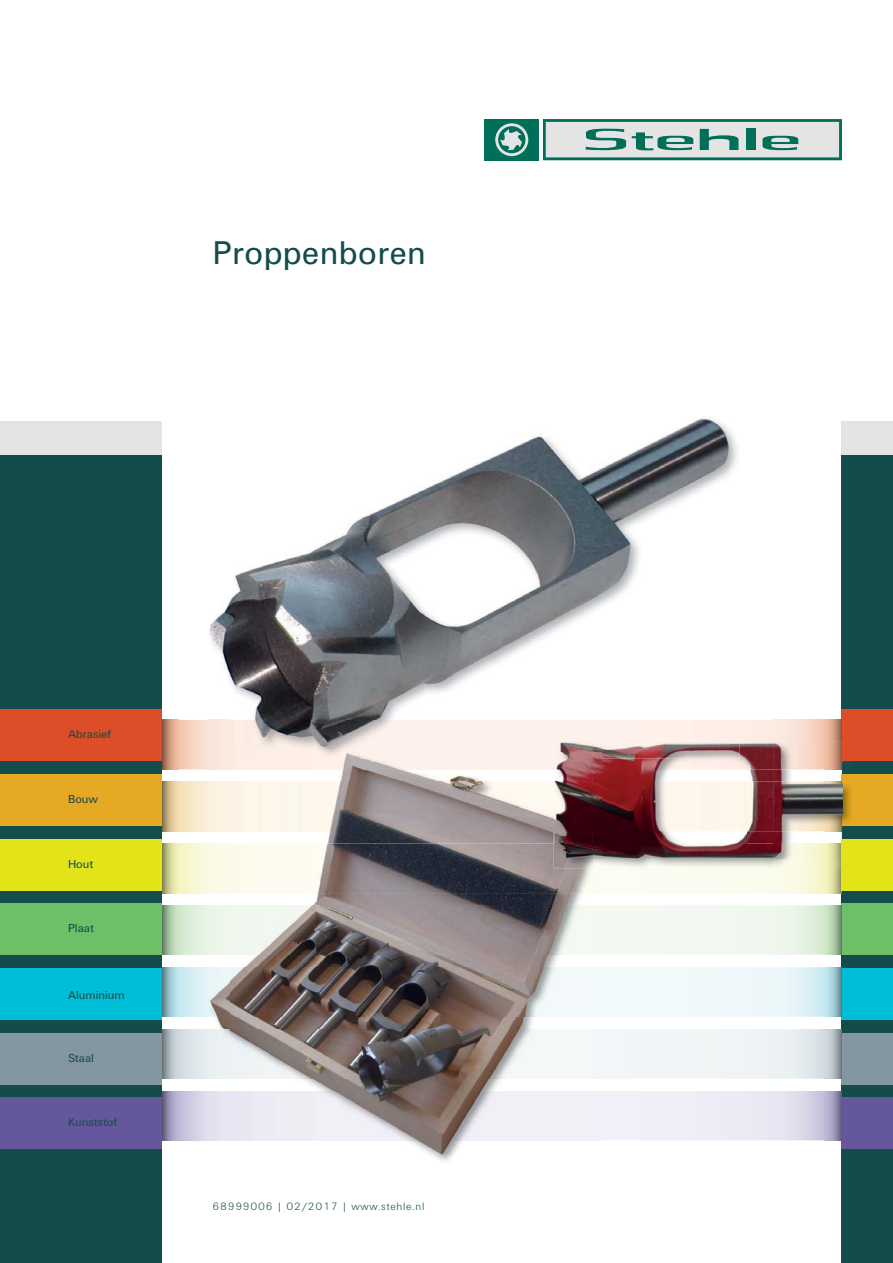
<style>
.page{position:relative;width:893px;height:1263px;background:#fff}
.page>*{position:absolute;margin:0;border:0;box-sizing:border-box;transform-origin:0 0}
.t1{font:31.5px "Univers";color:#144c4b}
.t2{font:12px "LEUCO UN";color:#144c4b}
.t3{font:300 11.1px "LEUCO UN";letter-spacing:.065em;color:#144c4b}
</style>
<div class="page">
<div style="left:602px;top:905px;width:172px;height:50px;background:#f2f8f1"></div>
<div style="left:602px;top:967px;width:172px;height:50px;background:#f1f9fa"></div>
<div style="left:602px;top:1029px;width:172px;height:50px;background:#f2f5f7"></div>
<div style="left:602px;top:1091px;width:172px;height:49px;background:#f0eff7"></div>
<img style="left:163px;top:720px;width:46px;height:49px">
<img style="left:163px;top:782px;width:46px;height:49px">
<img style="left:163px;top:843px;width:46px;height:50px">
<img style="left:163px;top:905px;width:430px;height:50px">
<img style="left:163px;top:967px;width:46px;height:50px">
<img style="left:163px;top:1029px;width:46px;height:50px">
<img style="left:163px;top:1091px;width:46px;height:49px">
<img style="left:209px;top:769px;width:1px;height:371px">
<img style="left:210px;top:769px;width:383px;height:136px">
<img style="left:210px;top:955px;width:383px;height:200px">
<img style="left:210px;top:758px;width:344px;height:11px">
<div style="left:0;top:421px;width:162px;height:34px;background:#e5e4e4"></div>
<div style="left:0;top:455px;width:162px;height:808px;background:#144c4b"></div>
<div style="left:0;top:709px;width:162px;height:52px;background:#dc4d28"></div>
<div style="left:0;top:774px;width:162px;height:52px;background:#e5a924"></div>
<div style="left:0;top:839px;width:162px;height:51px;background:#e2e419"></div>
<div style="left:0;top:903px;width:162px;height:52px;background:#6dc067"></div>
<div style="left:0;top:968px;width:162px;height:52px;background:#00bed7"></div>
<div style="left:0;top:1033px;width:162px;height:51px;background:#8496a0"></div>
<div style="left:0;top:1097px;width:162px;height:52px;background:#65579b"></div>
<div style="left:842px;top:421px;width:51px;height:34px;background:#e5e4e4"></div>
<div style="left:842px;top:455px;width:51px;height:808px;background:#144c4b"></div>
<div style="left:842px;top:709px;width:51px;height:52px;background:#dc4d28"></div>
<div style="left:842px;top:774px;width:51px;height:52px;background:#e5a924"></div>
<div style="left:842px;top:903px;width:51px;height:52px;background:#6dc067"></div>
<div style="left:842px;top:968px;width:51px;height:52px;background:#00bed7"></div>
<div style="left:842px;top:1033px;width:51px;height:51px;background:#8496a0"></div>
<div style="left:842px;top:1097px;width:51px;height:52px;background:#65579b"></div>
<img style="left:162px;top:720px;width:1px;height:41px">
<img style="left:162px;top:782px;width:1px;height:44px">
<img style="left:162px;top:843px;width:1px;height:47px">
<img style="left:162px;top:905px;width:1px;height:50px">
<img style="left:162px;top:968px;width:1px;height:49px">
<img style="left:162px;top:1033px;width:1px;height:46px">
<img style="left:162px;top:1097px;width:1px;height:43px">
<img style="left:825px;top:905px;width:17px;height:50px">
<img style="left:825px;top:967px;width:17px;height:50px">
<img style="left:825px;top:1029px;width:17px;height:50px">
<img style="left:825px;top:1091px;width:17px;height:49px">
<div style="left:485px;top:119px;width:54px;height:41px;background:#006f5a"></div>
<svg style="left:495px;top:123px;width:33px;height:33px"></svg>
<svg style="left:543px;top:119px;width:299px;height:41px;background:#a1c1bb"></svg>
<img style="left:602px;top:843px;width:144px;height:15px">
<img style="left:602px;top:782px;width:144px;height:49px">
<img style="left:554px;top:758px;width:39px;height:110px">
<svg style="left:593px;top:858px;width:250px;height:35px"></svg>
<img style="left:843px;top:784px;width:8px;height:38px">
<img style="left:602px;top:769px;width:138px;height:13px">
<img style="left:746px;top:774px;width:96px;height:84px">
<img style="left:602px;top:831px;width:144px;height:12px">
<img style="left:602px;top:758px;width:138px;height:11px">
<img style="left:593px;top:769px;width:9px;height:89px">
<svg style="left:593px;top:758px;width:9px;height:11px"></svg>
<img style="left:554px;top:843px;width:39px;height:15px">
<img style="left:774px;top:782px;width:68px;height:49px">
<img style="left:774px;top:843px;width:68px;height:15px">
<svg style="left:740px;top:720px;width:112px;height:54px;background:#d2a89c"></svg>
<img style="left:842px;top:782px;width:1px;height:41px">
<img style="left:208px;top:720px;width:22px;height:38px">
<img style="left:209px;top:752px;width:345px;height:6px">
<img style="left:210px;top:753px;width:20px;height:5px">
<img style="left:554px;top:742px;width:186px;height:16px">
<img style="left:210px;top:417px;width:520px;height:332px">
<img style="left:554px;top:741px;width:176px;height:1px">
<img style="left:554px;top:742px;width:176px;height:7px">
<div style="left:842px;top:839px;width:51px;height:51px;background:#e2e419"></div>
<h1 class="t1" style="left:213px;top:233px;width:215px">Proppenboren</h1>
<p class="t2" style="left:68px;top:729px;width:45px">Abrasief</p>
<p class="t2" style="left:68px;top:794px;width:32px">Bouw</p>
<p class="t2" style="left:68px;top:859px;width:27px">Hout</p>
<p class="t2" style="left:68px;top:923px;width:27px">Plaat</p>
<p class="t2" style="left:68px;top:990px;width:58px">Aluminium</p>
<p class="t2" style="left:68px;top:1053px;width:27px">Staal</p>
<p class="t2" style="left:68px;top:1117px;width:51px">Kunststof</p>
<p class="t3" style="left:213px;top:1202px;width:213px">68999006 | 02/2017 | www.stehle.nl</p>
</div>
